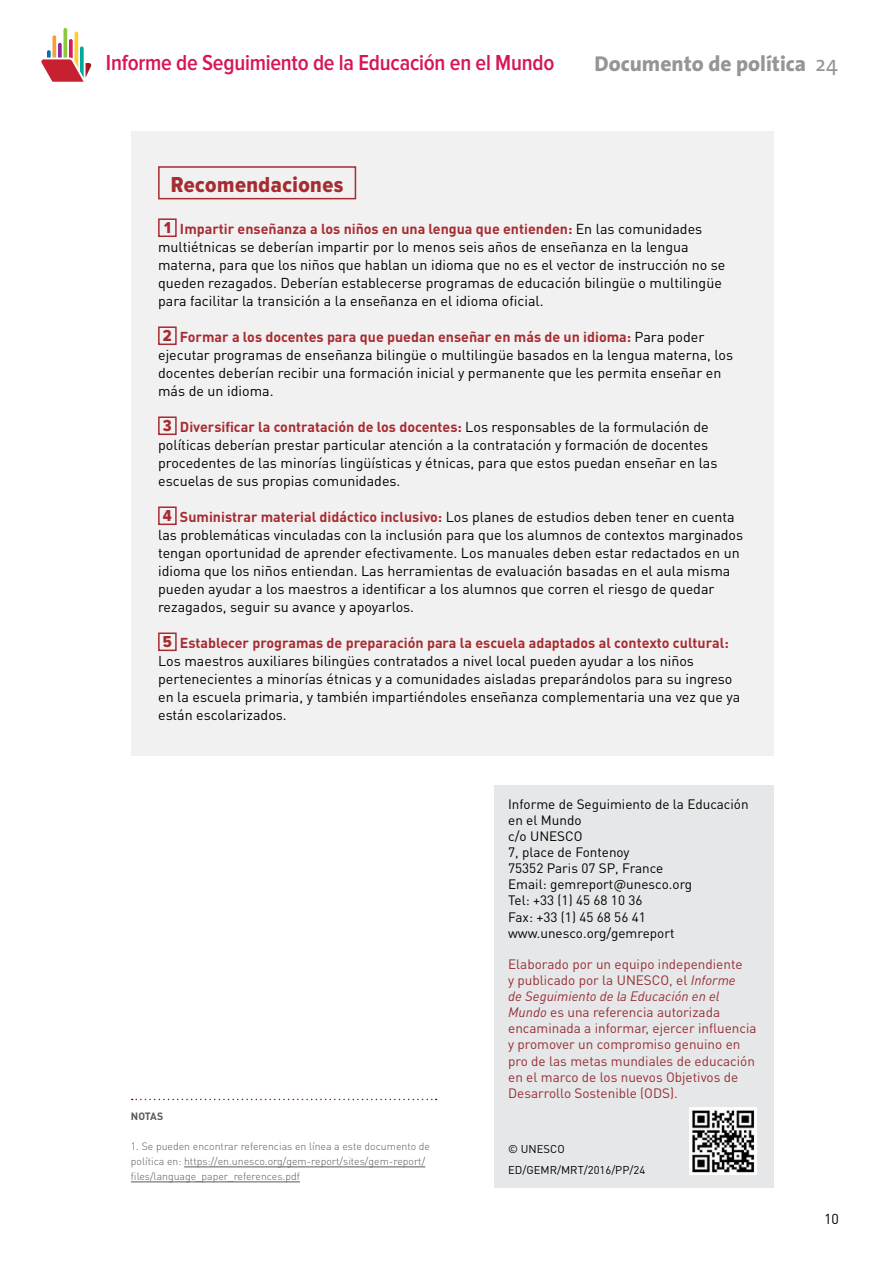
<style>
.page{position:relative;width:893px;height:1263px;background:#fff}
.page>*{position:absolute;margin:0;border:0;box-sizing:border-box;transform-origin:0 0}
.t1{font:600 22.5px "Proxima Nova Cond";letter-spacing:-.01em;color:#d61656}
.t2{font:22.5px "Proxima Nova Cond Extrabld";letter-spacing:.02em;color:#a72c31}
.t3{font:800 21.6px "The Sans";color:#939598}
.t4{font:14.25px/18px "DINOT";color:#000}
.t5{font:13.5px/16px "DINOT";color:#962e34}
.t6{font:13.5px/16px "DINOT";color:#000}
.t7{font:11.25px/21px "DINOT";color:#000}
.t8{font:300 10.5px/15px "DINOT";color:#58595b}
.t9{font:700 10.5px "DINOT";letter-spacing:-.01em;color:#58595b}
.s1{font-weight:400}
.s2{font-family:"Proxima Nova Cond Extrabld";font-size:16.5px;color:#a72c31}
.s3{font-weight:700;color:#a72c31}
.s4{font-style:italic}
</style>
<div class="page">
<svg style="left:41px;top:28px;width:50px;height:54px"></svg>
<div style="left:131px;top:132px;width:643px;height:624px;background:#f1f1f2"></div>
<div style="left:158px;top:166px;width:198px;height:33px;border:2px solid #a72c31"></div>
<div style="left:158px;top:218px;width:19px;height:19px;border:2px solid #a72c31"></div>
<div style="left:158px;top:326px;width:19px;height:19px;border:2px solid #a72c31"></div>
<div style="left:158px;top:416px;width:19px;height:19px;border:2px solid #a72c31"></div>
<div style="left:158px;top:506px;width:19px;height:19px;border:2px solid #a72c31"></div>
<div style="left:158px;top:632px;width:19px;height:19px;border:2px solid #a72c31"></div>
<div style="left:495px;top:785px;width:279px;height:403px;background:#e6e7e8"></div>
<img style="left:690px;top:1108px;width:66px;height:66px">
<svg style="left:132px;top:1099px;width:305px;height:1px"></svg>
<hr style="left:184px;top:1166px;width:241px;height:1px;background:#58595b">
<hr style="left:131px;top:1181px;width:169px;height:1px;background:#58595b">
<h1 class="t1" style="left:106px;top:53px;width:450px">Informe de Seguimiento de la Educación en el Mundo</h1>
<h2 class="t3" style="left:594px;top:45px;width:245px">Documento de política <span class="s1">24</span></h2>
<h1 class="t2" style="left:171px;top:174px;width:174px">Recomendaciones</h1>
<p class="t4" style="left:158px;top:219px;width:569px;text-indent:6px"><span class="s2">1</span> <span class="s3">Impartir enseñanza a los niños en una lengua que entienden:</span> En las comunidades multiétnicas se deberían impartir por lo menos seis años de enseñanza en la lengua materna, para que los niños que hablan un idioma que no es el vector de instrucción no se queden rezagados. Deberían establecerse programas de educación bilingüe o multilingüe para facilitar la transición a la enseñanza en el idioma oficial.</p>
<p class="t4" style="left:158px;top:327px;width:576px;text-indent:5px"><span class="s2">2</span> <span class="s3">Formar a los docentes para que puedan enseñar en más de un idioma:</span> Para poder ejecutar programas de enseñanza bilingüe o multilingüe basados en la lengua materna, los docentes deberían recibir una formación inicial y permanente que les permita enseñar en más de un idioma.</p>
<p class="t4" style="left:158px;top:417px;width:561px;text-indent:5px"><span class="s2">3</span> <span class="s3">Diversificar la contratación de los docentes:</span> Los responsables de la formulación de políticas deberían prestar particular atención a la contratación y formación de docentes procedentes de las minorías lingüísticas y étnicas, para que estos puedan enseñar en las escuelas de sus propias comunidades.</p>
<p class="t4" style="left:158px;top:507px;width:587px;text-indent:5px"><span class="s2">4</span> <span class="s3">Suministrar material didáctico inclusivo:</span> Los planes de estudios deben tener en cuenta las problemáticas vinculadas con la inclusión para que los alumnos de contextos marginados tengan oportunidad de aprender efectivamente. Los manuales deben estar redactados en un idioma que los niños entiendan. Las herramientas de evaluación basadas en el aula misma pueden ayudar a los maestros a identificar a los alumnos que corren el riesgo de quedar rezagados, seguir su avance y apoyarlos.</p>
<p class="t4" style="left:158px;top:633px;width:584px;text-indent:5px"><span class="s2">5</span> <span class="s3">Establecer programas de preparación para la escuela adaptados al contexto cultural:<br></span>Los maestros auxiliares bilingües contratados a nivel local pueden ayudar a los niños pertenecientes a minorías étnicas y a comunidades aisladas preparándolos para su ingreso en la escuela primaria, y también impartiéndoles enseñanza complementaria una vez que ya están escolarizados.</p>
<p class="t9" style="left:131px;top:1109px;width:34px">NOTAS</p>
<p class="t8" style="left:131px;top:1139px;width:301px">1. Se pueden encontrar referencias en línea a este documento de política en: https://en.unesco.org/gem-report/sites/gem-report/ files/language_paper_references.pdf</p>
<p class="t6" style="left:508px;top:795px;width:242px">Informe de Seguimiento de la Educación en el Mundo<br>c/o UNESCO<br>7, place de Fontenoy<br>75352 Paris 07 SP, France<br>Email: gemreport@unesco.org<br>Tel: +33 (1) 45 68 10 36<br>Fax: +33 (1) 45 68 56 41 www.unesco.org/gemreport</p>
<p class="t5" style="left:508px;top:955px;width:250px">Elaborado por un equipo independiente<br>y publicado por la UNESCO, el <span class="s4">Informe<br>de Seguimiento de la Educación en el Mundo</span> es una referencia autorizada encaminada a informar, ejercer influencia y promover un compromiso genuino en pro de las metas mundiales de educación en el marco de los nuevos Objetivos de Desarrollo Sostenible (ODS).</p>
<p class="t7" style="left:508px;top:1138px;width:139px">© UNESCO<br>ED/GEMR/MRT/2016/PP/24</p>
<p class="t4" style="left:824px;top:1209px;width:16px">10</p>
</div>
